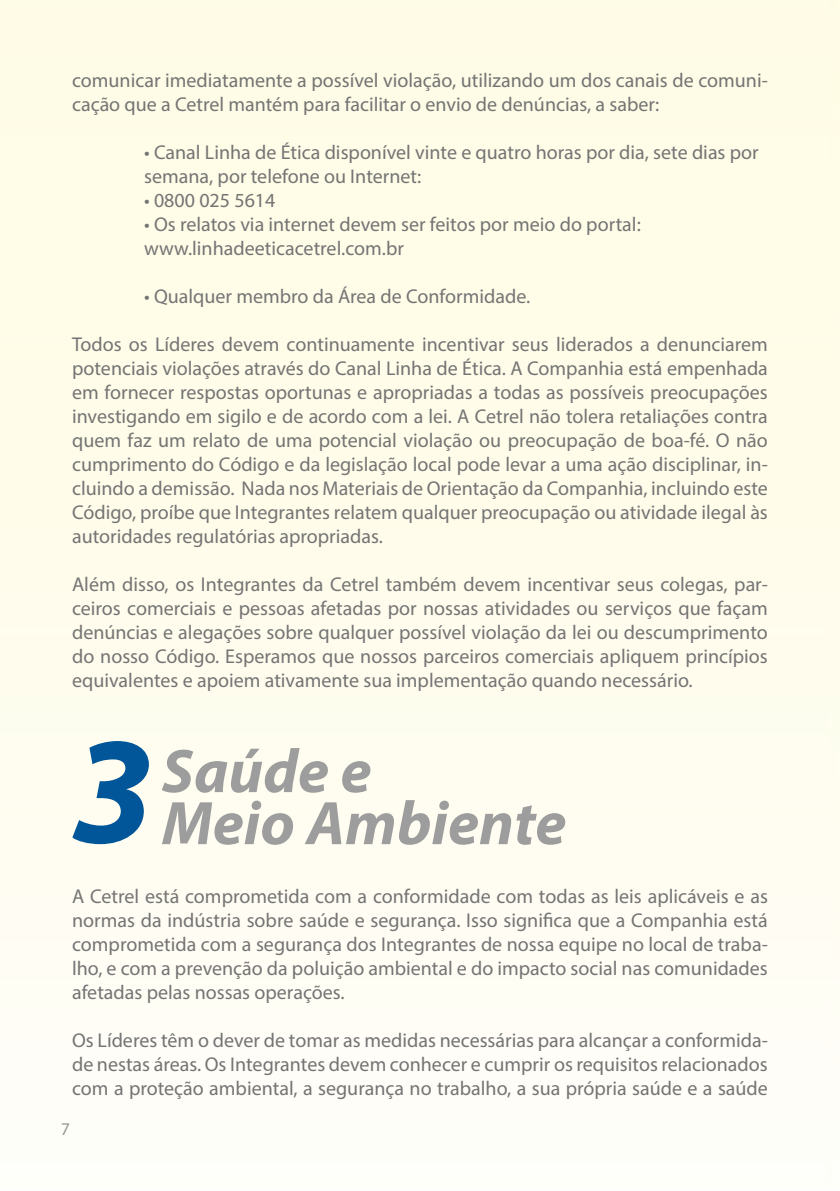
<style>
.page{position:relative;width:840px;height:1191px;background:#fff}
.page>*{position:absolute;margin:0;border:0;box-sizing:border-box;transform-origin:0 0}
.t1{font:italic 700 153.4px "Myriad Pro";color:#005699}
.t2{font:italic 700 62px "Myriad Pro";color:#9d9d9d}
.t3{font:20px/24px "Myriad Pro";color:#747474;text-align:justify}
.t4{font:18px "Myriad Pro";color:#9a9a9a}
</style>
<div class="page">
<p class="t3" style="left:72px;top:68px;width:697px">comunicar imediatamente a possível violação, utilizando um dos canais de comuni&shy;cação que a Cetrel mantém para facilitar o envio de denúncias, a saber:</p>
<p class="t3" style="left:144px;top:140px;width:615px">• Canal Linha de Ética disponível vinte e quatro horas por dia, sete dias por semana, por telefone ou Internet:</p>
<p class="t3" style="left:144px;top:188px;width:133px">• 0800 025 5614</p>
<p class="t3" style="left:144px;top:212px;width:498px">• Os relatos via internet devem ser feitos por meio do portal: www.linhadeeticacetrel.com.br</p>
<p class="t3" style="left:144px;top:284px;width:387px">• Qualquer membro da Área de Conformidade.</p>
<p class="t3" style="left:72px;top:332px;width:697px">Todos os Líderes devem continuamente incentivar seus liderados a denunciarem potenciais violações através do Canal Linha de Ética. A Companhia está empenhada em fornecer respostas oportunas e apropriadas a todas as possíveis preocupações investigando em sigilo e de acordo com a lei. A Cetrel não tolera retaliações contra quem faz um relato de uma potencial violação ou preocupação de boa-fé. O não cumprimento do Código e da legislação local pode levar a uma ação disciplinar, in&shy;cluindo a demissão. Nada nos Materiais de Orientação da Companhia, incluindo este Código, proíbe que Integrantes relatem qualquer preocupação ou atividade ilegal às autoridades regulatórias apropriadas.</p>
<p class="t3" style="left:72px;top:572px;width:697px">Além disso, os Integrantes da Cetrel também devem incentivar seus colegas, par&shy;ceiros comerciais e pessoas afetadas por nossas atividades ou serviços que façam denúncias e alegações sobre qualquer possível violação da lei ou descumprimento do nosso Código. Esperamos que nossos parceiros comerciais apliquem princípios equivalentes e apoiem ativamente sua implementação quando necessário.</p>
<h1 class="t1" style="left:71px;top:691px;width:85px">3</h1>
<h2 class="t2" style="left:162px;top:731px;width:211px">Saúde e</h2>
<h2 class="t2" style="left:162px;top:783px;width:406px">Meio Ambiente</h2>
<p class="t3" style="left:72px;top:884px;width:697px">A Cetrel está comprometida com a conformidade com todas as leis aplicáveis e as normas da indústria sobre saúde e segurança. Isso significa que a Companhia está comprometida com a segurança dos Integrantes de nossa equipe no local de traba&shy;lho, e com a prevenção da poluição ambiental e do impacto social nas comunidades afetadas pelas nossas operações.</p>
<p class="t3" style="left:72px;top:1028px;width:697px">Os Líderes têm o dever de tomar as medidas necessárias para alcançar a conformida&shy;de nestas áreas. Os Integrantes devem conhecer e cumprir os requisitos relacionados com a proteção ambiental, a segurança no trabalho, a sua própria saúde e a saúde</p>
<p class="t4" style="left:61px;top:1118px;width:11px">7</p>
</div>
